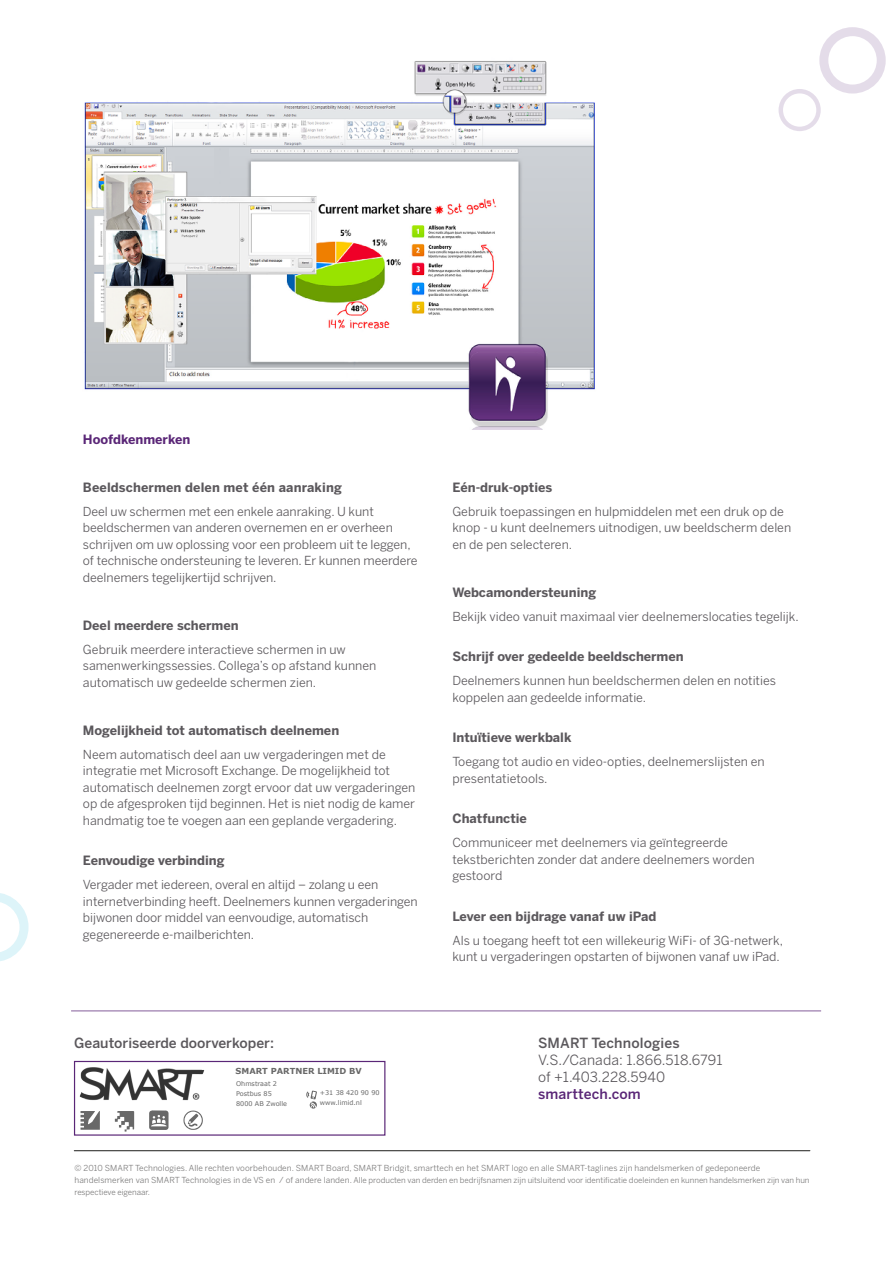
<style>
.page{position:relative;width:893px;height:1263px;background:#fff}
.page>*{position:absolute;margin:0;border:0;box-sizing:border-box;transform-origin:0 0}
.t1{font:500 13.95px "Benton Sans";color:#5b585c}
.t2{font:13.95px/17.1px "Benton Sans";letter-spacing:.01em;color:#5b585c}
.t3{font:500 13.95px "Benton Sans";letter-spacing:.01em;color:#5a2677}
.t4{font:700 12.75px "Benton Sans";color:#5b585c}
.t5{font:700 12.75px "Benton Sans";color:#5a2677}
.t6{font:12.3px/16.5px "Benton Sans";color:#5b585c}
.t7{font:8.25px "Benton Sans";letter-spacing:.01em;color:#7c7b7b}
.t8{font:700 8.25px "Verdana";color:#686868}
.t9{font:7.95px/12px "Benton Sans";letter-spacing:-.005em;color:#7c7b7b}
.t10{font:6.45px/10.1px "Verdana";color:#686868}
.s1{font-size:8.25px}
</style>
<div class="page">
<svg style="left:0;top:893px;width:29px;height:68px"></svg>
<hr style="left:74px;top:1150px;width:736px;height:1px;background:#1d1d1b">
<img style="left:79px;top:1067px;width:126px;height:34px">
<svg style="left:306px;top:1090px;width:11px;height:18px"></svg>
<svg style="left:80px;top:1111px;width:20px;height:19px"></svg>
<svg style="left:115px;top:1111px;width:19px;height:20px"></svg>
<svg style="left:149px;top:1110px;width:20px;height:20px"></svg>
<svg style="left:183px;top:1110px;width:20px;height:20px"></svg>
<div style="left:74px;top:1061px;width:311px;height:75px;border:1px solid #5a2677"></div>
<div style="left:778px;top:89px;width:43px;height:42px;border:4px solid #592678;border-radius:50%"></div>
<div style="left:819px;top:27px;width:67px;height:67px;border:9px solid #592678;border-radius:50%"></div>
<hr style="left:71px;top:1011px;width:750px;height:1px;background:#855d9a">
<img style="left:84px;top:61px;width:511px;height:368px">
<p class="t5" style="left:83px;top:431px;width:109px">Hoofdkenmerken</p>
<p class="t4" style="left:83px;top:479px;width:260px">Beeldschermen delen met één aanraking</p>
<p class="t6" style="left:83px;top:503px;width:336px">Deel uw schermen met een enkele aanraking. U kunt beeldschermen van anderen overnemen en er overheen schrijven om uw oplossing voor een probleem uit te leggen, of technische ondersteuning te leveren. Er kunnen meerdere deelnemers tegelijkertijd schrijven.</p>
<p class="t4" style="left:83px;top:617px;width:157px">Deel meerdere schermen</p>
<p class="t6" style="left:83px;top:641px;width:295px">Gebruik meerdere interactieve schermen in uw samenwerkingssessies. Collega’s op afstand kunnen automatisch uw gedeelde schermen zien.</p>
<p class="t4" style="left:83px;top:722px;width:258px">Mogelijkheid tot automatisch deelnemen</p>
<p class="t6" style="left:83px;top:746px;width:334px">Neem automatisch deel aan uw vergaderingen met de integratie met Microsoft Exchange. De mogelijkheid tot automatisch deelnemen zorgt ervoor dat uw vergaderingen op de afgesproken tijd beginnen. Het is niet nodig de kamer handmatig toe te voegen aan een geplande vergadering.</p>
<p class="t4" style="left:83px;top:853px;width:143px">Eenvoudige verbinding</p>
<p class="t6" style="left:83px;top:876px;width:336px">Vergader met iedereen, overal en altijd – zolang u een internetverbinding heeft. Deelnemers kunnen vergaderingen bijwonen door middel van eenvoudige, automatisch gegenereerde e-mailberichten.</p>
<p class="t4" style="left:452px;top:479px;width:101px">Eén-druk-opties</p>
<p class="t6" style="left:452px;top:503px;width:340px">Gebruik toepassingen en hulpmiddelen met een druk op de knop - u kunt deelnemers uitnodigen, uw beeldscherm delen en de pen selecteren.</p>
<p class="t4" style="left:452px;top:584px;width:145px">Webcamondersteuning</p>
<p class="t6" style="left:452px;top:608px;width:348px">Bekijk video vanuit maximaal vier deelnemerslocaties tegelijk.</p>
<p class="t4" style="left:452px;top:649px;width:233px">Schrijf over gedeelde beeldschermen</p>
<p class="t6" style="left:452px;top:672px;width:325px">Deelnemers kunnen hun beeldschermen delen en notities koppelen aan gedeelde informatie.</p>
<p class="t4" style="left:452px;top:730px;width:121px">Intuïtieve werkbalk</p>
<p class="t6" style="left:452px;top:753px;width:314px">Toegang tot audio en video-opties, deelnemerslijsten en presentatietools.</p>
<p class="t4" style="left:452px;top:811px;width:76px">Chatfunctie</p>
<p class="t6" style="left:452px;top:834px;width:304px">Communiceer met deelnemers via geïntegreerde tekstberichten zonder dat andere deelnemers worden gestoord</p>
<p class="t4" style="left:452px;top:908px;width:205px">Lever een bijdrage vanaf uw iPad</p>
<p class="t6" style="left:452px;top:932px;width:332px">Als u toegang heeft tot een willekeurig WiFi- of 3G-netwerk, kunt u vergaderingen opstarten of bijwonen vanaf uw iPad.</p>
<p class="t1" style="left:74px;top:1035px;width:201px">Geautoriseerde doorverkoper:</p>
<p class="t1" style="left:538px;top:1034px;width:143px">SMART Technologies</p>
<p class="t2" style="left:538px;top:1051px;width:186px">V.S./Canada: 1.866.518.6791 of +1.403.228.5940</p>
<p class="t3" style="left:538px;top:1085px;width:104px">smarttech.com</p>
<p class="t8" style="left:236px;top:1065px;width:128px">SMART PARTNER LIMID BV</p>
<p class="t10" style="left:236px;top:1078px;width:52px">Ohmstraat 2<br>Postbus 85<br>8000 AB Zwolle</p>
<p class="t10" style="left:320px;top:1088px;width:61px">+31 38 420 90 90 www.limid.nl</p>
<p class="t7" style="left:74px;top:1163px;width:687px">© 2010 SMART Technologies. Alle rechten voorbehouden. SMART Board, SMART Bridgit, smarttech en het SMART logo en alle SMART-taglines zijn handelsmerken of gedeponeerde</p>
<p class="t9" style="left:74px;top:1174px;width:736px"><span class="s1">handelsmerken van SMART Technologies in de VS en / of andere landen.</span> Alle producten van derden en bedrijfsnamen zijn uitsluitend voor identificatie doeleinden en kunnen handelsmerken zijn van hun respectieve eigenaar.</p>
</div>
